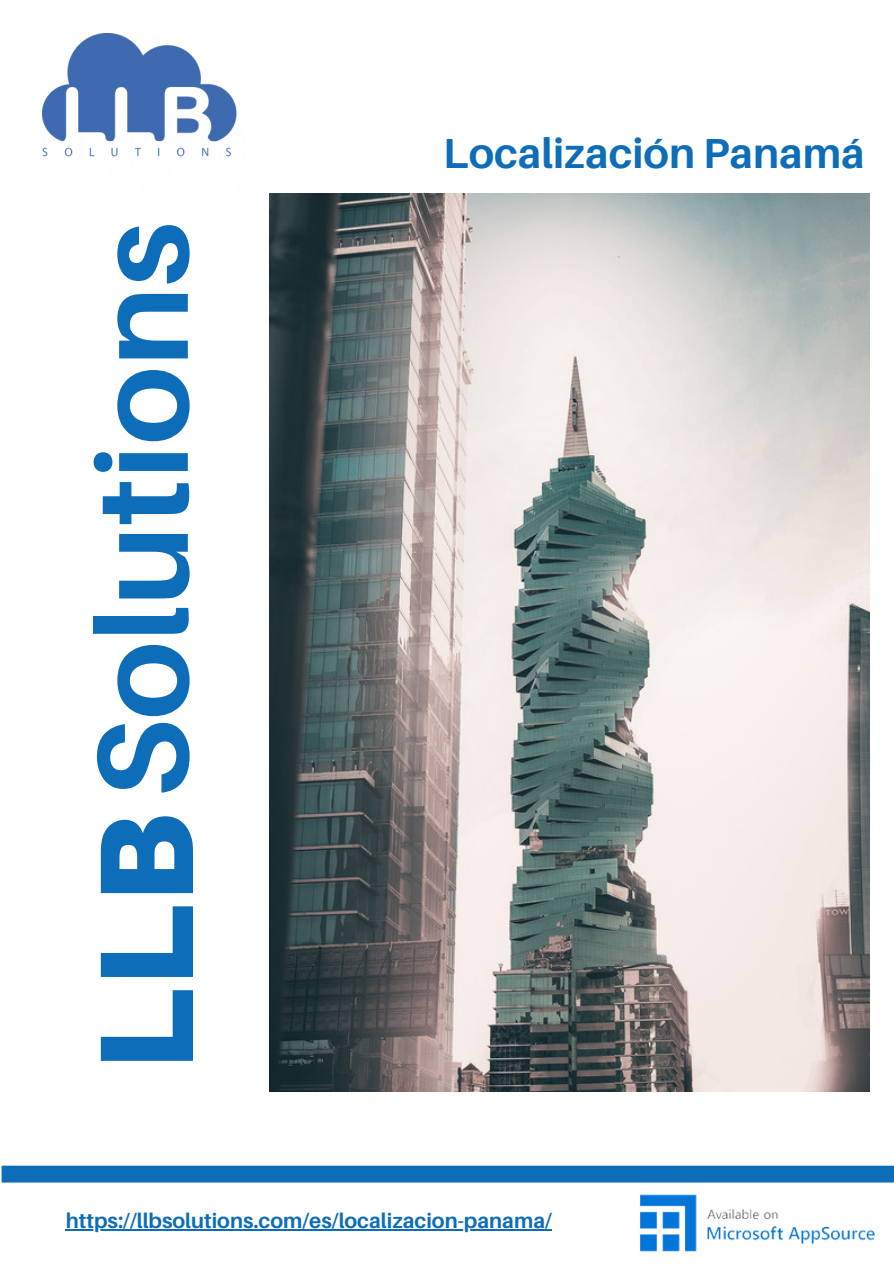
<style>
.page{position:relative;width:894px;height:1264px;background:#fff}
.page>*{position:absolute;margin:0;border:0;box-sizing:border-box;transform-origin:0 0}
.t1{font:900 133.5px "Aileron";color:#0e6db9}
.t2{font:700 129px "Aileron";color:#0e6db9}
.t3{font:700 42px "Aileron";color:#0e6db9}
.t4{font:700 21px "Aileron";color:#0e6db9}
</style>
<div class="page">
<img style="left:269px;top:194px;width:600px;height:897px">
<img style="left:42px;top:34px;width:195px;height:123px">
<div style="left:2px;top:1165px;width:891px;height:17px;background:#0e6db9"></div>
<img style="left:634px;top:1182px;width:245px;height:70px">
<hr style="left:66px;top:1229px;width:486px;height:1px;background:#0e6db9">
<p class="t2" style="left:63px;top:798px;width:577px;rotate:-90deg">Solutions</p>
<p class="t1" style="left:63px;top:1071px;width:260px;rotate:-90deg">LLB</p>
<h3 class="t3" style="left:443px;top:127px;width:423px">Localización Panamá</h3>
<p class="t4" style="left:66px;top:1207px;width:487px">https://llbsolutions.com/es/localizacion-panama/</p>
</div>
